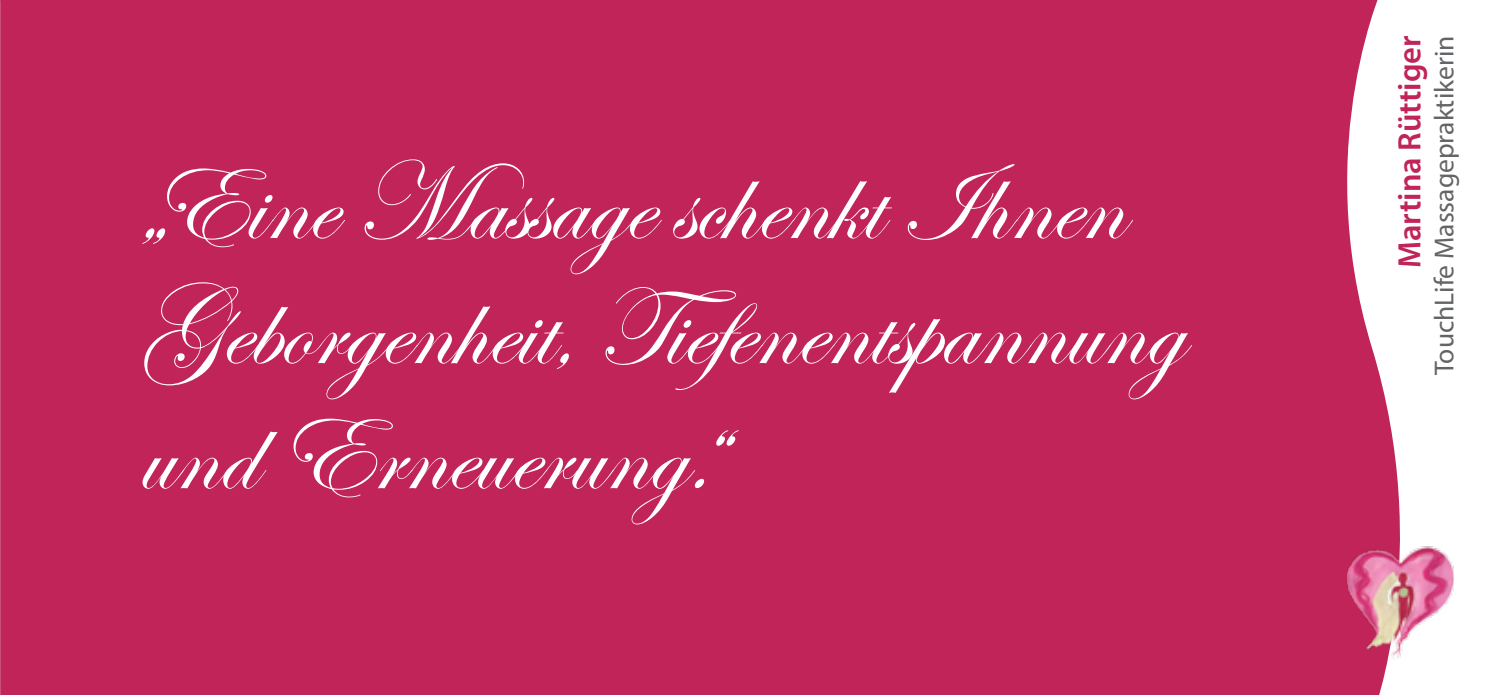
<style>
.page{position:relative;width:1489px;height:695px;background:#fff}
.page>*{position:absolute;margin:0;border:0;box-sizing:border-box;transform-origin:0 0}
.t1{font:112.5px/125px "Edwardian Script ITC";color:#fff}
.t2{font:600 32.5px "Myriad Pro";color:#c02459}
.t3{font:27.5px "Myriad Pro";color:#636466}
</style>
<div class="page">
<div style="left:0;top:0;width:1488px;height:694px;background:#c02459"></div>
<svg style="left:1347px;top:0;width:141px;height:694px;fill:#fff"></svg>
<img style="left:1347px;top:546px;width:106px;height:113px">
<p class="t1" style="left:138px;top:145px;width:1045px">„Eine Massage schenkt Ihnen<br>Geborgenheit, Tiefenentspannung und Erneuerung.“</p>
<p class="t2" style="left:1388px;top:268px;width:234px;rotate:-90deg">Martina Rüttiger</p>
<p class="t3" style="left:1427px;top:375px;width:341px;rotate:-90deg">TouchLife Massagepraktikerin</p>
</div>
